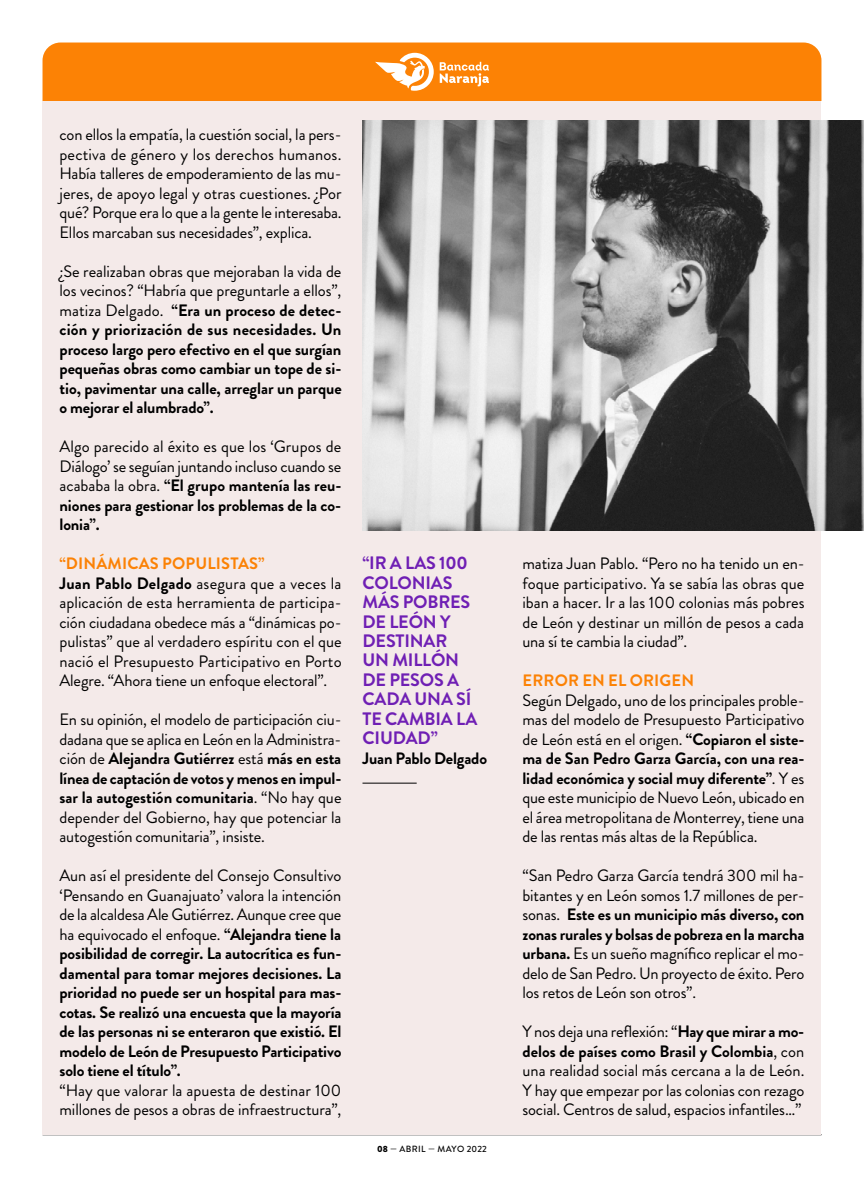
<style>
.page{position:relative;width:864px;height:1188px;background:#fff}
.page>*{position:absolute;margin:0;border:0;box-sizing:border-box;transform-origin:0 0}
.t1{font:700 18px/19.5px "Brandon Grotesque";letter-spacing:-.01em;color:#6f1fb4}
.t2{font:16.5px/19.5px "Brandon Grotesque";letter-spacing:-.01em;color:#000;text-align:justify}
.t3{font:700 16.5px/19.5px "Brandon Grotesque";letter-spacing:-.01em;color:#000;text-align:justify}
.t4{font:700 16.5px "Brandon Grotesque";letter-spacing:.01em;color:#fc8205}
.t5{font:500 9px "Brandon Grotesque";letter-spacing:.035em;color:#000}
.s1{font-weight:400}
.s2{font-weight:700}
.s3{font-weight:700;color:#fc8205}
.s4{font-weight:900}
</style>
<div class="page">
<div style="left:43px;top:43px;width:778px;height:58px;background:#fc8205"></div>
<svg style="left:375px;top:53px;width:59px;height:38px"></svg>
<svg style="left:440px;top:62px;width:49px;height:25px"></svg>
<div style="left:43px;top:101px;width:778px;height:1034px;background:#f4eae9"></div>
<hr style="left:363px;top:783px;width:54px;height:1px;background:#000">
<img style="left:363px;top:121px;width:501px;height:409px">
<p class="t2" style="left:60px;top:125px;width:284px">con ellos la empatía, la cuestión social, la pers&shy;pectiva de género y los derechos humanos.<br>Había talleres de empoderamiento de las mu&shy;jeres, de apoyo legal y otras cuestiones. ¿Por qué? Porque era lo que a la gente le interesaba.<br>Ellos marcaban sus necesidades”, explica.</p>
<p class="t3" style="left:60px;top:261px;width:284px"><span class="s1">¿Se realizaban obras que mejoraban la vida de los vecinos? “Habría que preguntarle a ellos”, matiza Delgado.</span> “Era un proceso de detec&shy;ción y priorización de sus necesidades. Un proceso largo pero efectivo en el que surgían pequeñas obras como cambiar un tope de si&shy;tio, pavimentar una calle, arreglar un parque o mejorar el alumbrado”.</p>
<p class="t2" style="left:60px;top:437px;width:284px">Algo parecido al éxito es que los ‘Grupos de Diálogo’ se seguían juntando incluso cuando se acababa la obra. <span class="s2">“El grupo mantenía las reu&shy;niones para gestionar los problemas de la co&shy;lonia”.</span></p>
<p class="t2" style="left:60px;top:554px;width:284px;text-align:left"><span class="s3">“DINÁMICAS POPULISTAS”<br></span><span class="s2">Juan Pablo Delgado</span> asegura que a veces la aplicación de esta herramienta de participa&shy;ción ciudadana obedece más a “dinámicas po&shy;pulistas” que al verdadero espíritu con el que nació el Presupuesto Participativo en Porto Alegre. “Ahora tiene un enfoque electoral”.</p>
<p class="t2" style="left:60px;top:710px;width:284px">En su opinión, el modelo de participación ciu&shy;dadana que se aplica en León en la Administra&shy;ción de <span class="s2">Alejandra Gutiérrez</span> está <span class="s2">más en esta línea de captación de votos y menos en impul&shy;sar la autogestión comunitaria</span>. “No hay que depender del Gobierno, hay que potenciar la autogestión comunitaria”, insiste.</p>
<p class="t3" style="left:60px;top:866px;width:284px"><span class="s1">Aun así el presidente del Consejo Consultivo ‘Pensando en Guanajuato’ valora la intención de la alcaldesa Ale Gutiérrez. Aunque cree que ha equivocado el enfoque.</span> “Alejandra tiene la posibilidad de corregir. La autocrítica es fun&shy;damental para tomar mejores decisiones. La prioridad no puede ser un hospital para mas&shy;cotas. Se realizó una encuesta que la mayoría de las personas ni se enteraron que existió. El modelo de León de Presupuesto Participativo solo tiene el título”.</p>
<p class="t2" style="left:60px;top:1080px;width:283px">“Hay que valorar la apuesta de destinar 100 millones de pesos a obras de infraestructura”,</p>
<p class="t1" style="left:363px;top:553px;width:117px">“IR A LAS 100<br>COLONIAS<br>MÁS POBRES<br>DE LEÓN Y<br>DESTINAR<br>UN MILLÓN<br>DE PESOS A<br>CADA UNA SÍ<br>TE CAMBIA LA<br>CIUDAD”</p>
<p class="t3" style="left:363px;top:749px;width:126px">Juan Pablo Delgado</p>
<p class="t5" style="left:377px;top:1142px;width:111px"><span class="s4">08</span> — ABRIL — MAYO 2022</p>
<p class="t2" style="left:522px;top:554px;width:284px">matiza Juan Pablo. “Pero no ha tenido un en&shy;foque participativo. Ya se sabía las obras que iban a hacer. Ir a las 100 colonias más pobres de León y destinar un millón de pesos a cada una sí te cambia la ciudad”.</p>
<p class="t4" style="left:523px;top:669px;width:173px">ERROR EN EL ORIGEN</p>
<p class="t2" style="left:522px;top:691px;width:284px">Según Delgado, uno de los principales proble&shy;mas del modelo de Presupuesto Participativo de León está en el origen. <span class="s2">“Copiaron el siste&shy;ma de San Pedro Garza García, con una rea&shy;lidad económica y social muy diferente”</span>. Y es que este municipio de Nuevo León, ubicado en el área metropolitana de Monterrey, tiene una de las rentas más altas de la República.</p>
<p class="t2" style="left:523px;top:866px;width:284px">“San Pedro Garza García tendrá 300 mil ha&shy;bitantes y en León somos 1.7 millones de per&shy;sonas. <span class="s2">Este es un municipio más diverso, con zonas rurales y bolsas de pobreza en la marcha urbana.</span> Es un sueño magnífico replicar el mo&shy;delo de San Pedro. Un proyecto de éxito. Pero los retos de León son otros”.</p>
<p class="t2" style="left:523px;top:1022px;width:283px">Y nos deja una reflexión: “<span class="s2">Hay que mirar a mo&shy;delos de países como Brasil y Colombia</span>, con una realidad social más cercana a la de León.<br>Y hay que empezar por las colonias con rezago social. Centros de salud, espacios infantiles…”</p>
</div>
